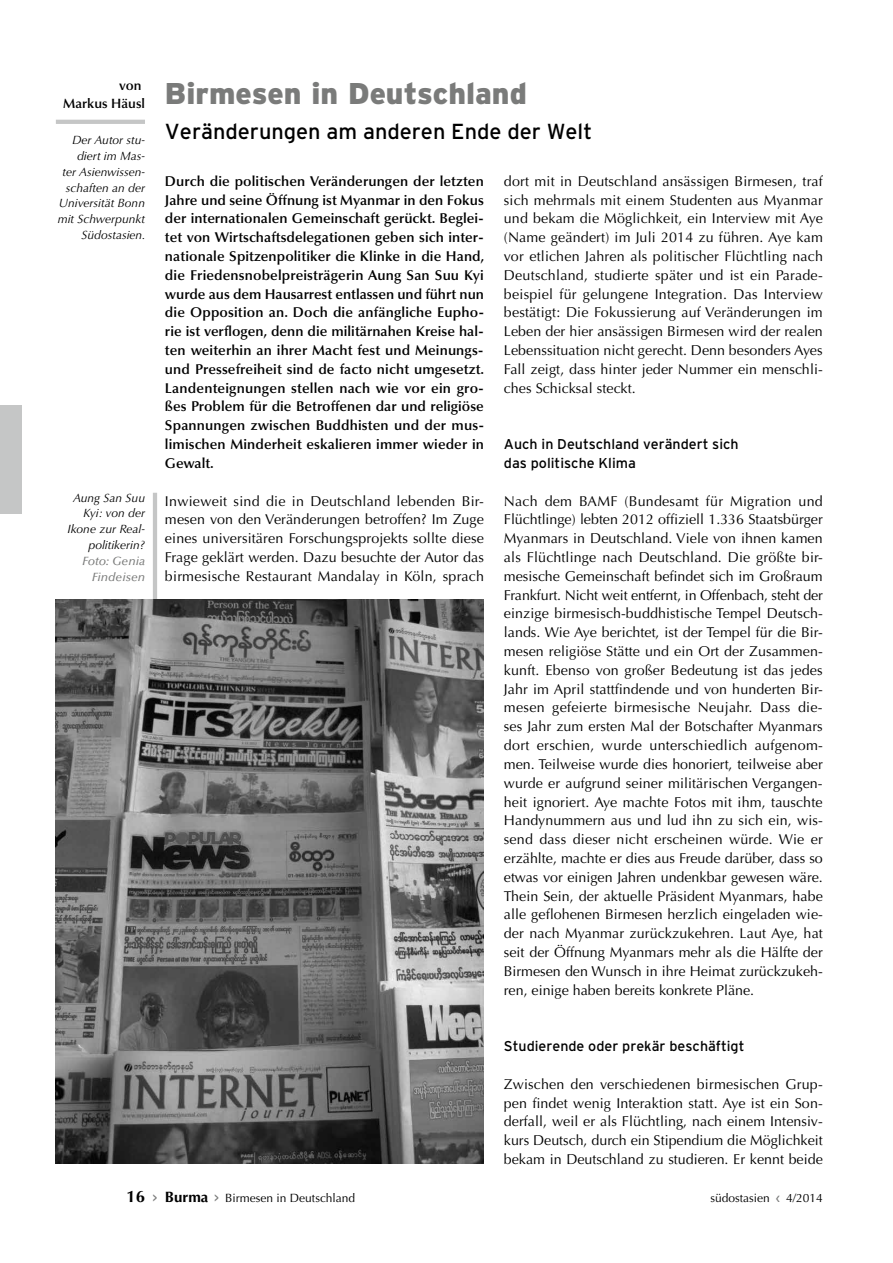
<style>
.page{position:relative;width:893px;height:1263px;background:#fff}
.page>*{position:absolute;margin:0;border:0;box-sizing:border-box;transform-origin:0 0}
.t1{font:900 30px "Interstate";color:#7a7b7a}
.t2{font:21.75px "Interstate";color:#000}
.t3{font:14.25px/18.8px "Optima LT Std";color:#000;text-align:justify}
.t4{font:600 14.25px/18.8px "Optima LT Std";letter-spacing:.005em;color:#000;text-align:justify}
.t5{font:14.25px/18.8px "Interstate";color:#000}
.t6{font:600 13.5px/17.9px "Optima LT Std";color:#000;text-align:right}
.t7{font:italic 12px/15.9px "Optima LT Std";color:#000;text-align:right}
.t8{font:12px "Optima LT Std";color:#000}
.t9{font:italic 500 12px/15.9px "Optima LT Std";color:#7a7b7a;text-align:right}
.s1{font-weight:700;font-size:16.5px}
.s2{font-family:"Interstate Regular 2";color:#7a7b7a}
.s3{font-weight:700;font-size:15px}
.s4{font-family:"Interstate";color:#7a7b7a}
</style>
<div class="page">
<hr style="left:56px;top:120px;width:89px;height:4px;background:#c5c6c6">
<hr style="left:153px;top:493px;width:4px;height:152px;background:#c5c6c6">
<img style="left:56px;top:599px;width:428px;height:565px">
<div style="left:0;top:405px;width:21px;height:109px;background:#c5c6c6"></div>
<p class="t6" style="left:63px;top:77px;width:83px">von<br>Markus Häusl</p>
<p class="t7" style="left:58px;top:132px;width:89px">Der Autor stu&shy;diert im Mas-<br>ter Asienwissen&shy;schaften an der<br>Universität Bonn mit Schwerpunkt<br>Südostasien.</p>
<p class="t7" style="left:67px;top:490px;width:79px">Aung San Suu<br>Kyi: von der<br>Ikone zur Real&shy;politikerin?</p>
<p class="t9" style="left:82px;top:553px;width:64px">Foto: Genia<br>Findeisen</p>
<h1 class="t1" style="left:165px;top:76px;width:363px">Birmesen in Deutschland</h1>
<h2 class="t2" style="left:165px;top:119px;width:429px">Veränderungen am anderen Ende der Welt</h2>
<p class="t4" style="left:165px;top:172px;width:321px">Durch die politischen Veränderungen der letzten Jahre und seine Öffnung ist Myanmar in den Fokus der internationalen Gemeinschaft gerückt. Beglei&shy;tet von Wirtschaftsdelegationen geben sich inter&shy;nationale Spitzenpolitiker die Klinke in die Hand, die Friedensnobelpreisträgerin Aung San Suu Kyi wurde aus dem Hausarrest entlassen und führt nun die Opposition an. Doch die anfängliche Eupho&shy;rie ist verflogen, denn die militärnahen Kreise hal&shy;ten weiterhin an ihrer Macht fest und Meinungs&shy;und Pressefreiheit sind de facto nicht umgesetzt.<br>Landenteignungen stellen nach wie vor ein gro&shy;ßes Problem für die Betroffenen dar und religiöse Spannungen zwischen Buddhisten und der mus&shy;limischen Minderheit eskalieren immer wieder in Gewalt.</p>
<p class="t3" style="left:165px;top:491px;width:321px">Inwieweit sind die in Deutschland lebenden Bir&shy;mesen von den Veränderungen betroffen? Im Zuge eines universitären Forschungsprojekts sollte diese Frage geklärt werden. Dazu besuchte der Autor das birmesische Restaurant Mandalay in Köln, sprach</p>
<p class="t3" style="left:504px;top:172px;width:321px">dort mit in Deutschland ansässigen Birmesen, traf sich mehrmals mit einem Studenten aus Myanmar und bekam die Möglichkeit, ein Interview mit Aye (Name geändert) im Juli 2014 zu führen. Aye kam vor etlichen Jahren als politischer Flüchtling nach Deutschland, studierte später und ist ein Parade&shy;beispiel für gelungene Integration. Das Interview bestätigt: Die Fokussierung auf Veränderungen im Leben der hier ansässigen Birmesen wird der realen Lebenssituation nicht gerecht. Denn besonders Ayes Fall zeigt, dass hinter jeder Nummer ein menschli&shy;ches Schicksal steckt.</p>
<p class="t5" style="left:504px;top:435px;width:236px">Auch in Deutschland verändert sich das politische Klima</p>
<p class="t3" style="left:504px;top:491px;width:321px">Nach dem BAMF (Bundesamt für Migration und Flüchtlinge) lebten 2012 offiziell 1.336 Staatsbürger Myanmars in Deutschland. Viele von ihnen kamen als Flüchtlinge nach Deutschland. Die größte bir&shy;mesische Gemeinschaft befindet sich im Großraum Frankfurt. Nicht weit entfernt, in Offenbach, steht der einzige birmesisch-buddhistische Tempel Deutsch&shy;lands. Wie Aye berichtet, ist der Tempel für die Bir&shy;mesen religiöse Stätte und ein Ort der Zusammen&shy;kunft. Ebenso von großer Bedeutung ist das jedes Jahr im April stattfindende und von hunderten Bir&shy;mesen gefeierte birmesische Neujahr. Dass die&shy;ses Jahr zum ersten Mal der Botschafter Myanmars dort erschien, wurde unterschiedlich aufgenom&shy;men. Teilweise wurde dies honoriert, teilweise aber wurde er aufgrund seiner militärischen Vergangen&shy;heit ignoriert. Aye machte Fotos mit ihm, tauschte Handynummern aus und lud ihn zu sich ein, wis&shy;send dass dieser nicht erscheinen würde. Wie er erzählte, machte er dies aus Freude darüber, dass so etwas vor einigen Jahren undenkbar gewesen wäre.<br>Thein Sein, der aktuelle Präsident Myanmars, habe alle geflohenen Birmesen herzlich eingeladen wie&shy;der nach Myanmar zurückzukehren. Laut Aye, hat seit der Öffnung Myanmars mehr als die Hälfte der Birmesen den Wunsch in ihre Heimat zurückzukeh&shy;ren, einige haben bereits konkrete Pläne.</p>
<p class="t5" style="left:504px;top:1036px;width:242px">Studierende oder prekär beschäftigt</p>
<p class="t3" style="left:504px;top:1075px;width:320px">Zwischen den verschiedenen birmesischen Grup&shy;pen findet wenig Interaktion statt. Aye ist ein Son&shy;derfall, weil er als Flüchtling, nach einem Intensiv&shy;kurs Deutsch, durch ein Stipendium die Möglichkeit bekam in Deutschland zu studieren. Er kennt beide</p>
<p class="t8" style="left:127px;top:1190px;width:230px"><span class="s1">16</span> <span class="s2">&gt;</span> <span class="s3">Burma</span> <span class="s4">&gt;</span> Birmesen in Deutschland</p>
<p class="t8" style="left:710px;top:1190px;width:114px">südostasien <span class="s4">‹</span> 4/2014</p>
</div>
